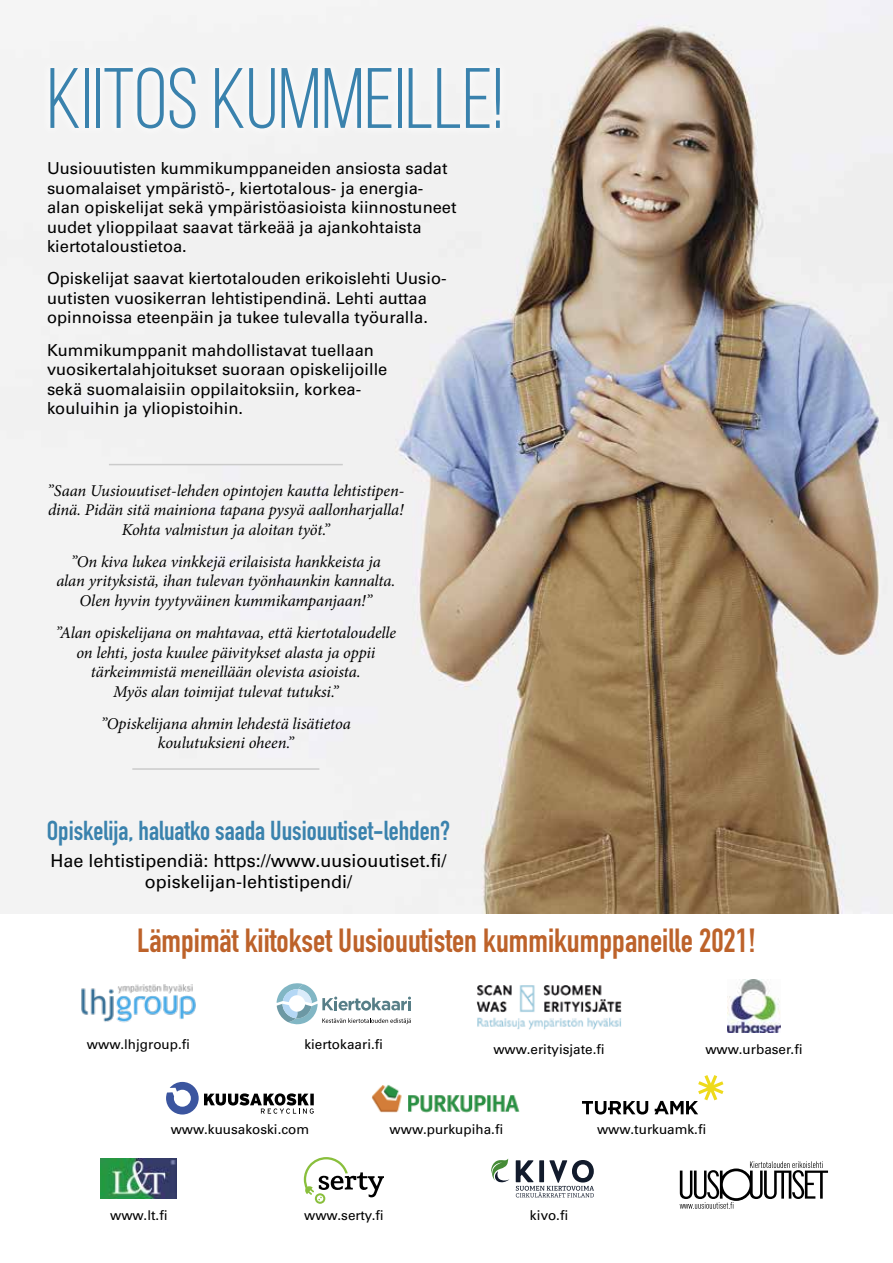
<style>
.page{position:relative;width:893px;height:1263px;background:#fff}
.page>*{position:absolute;margin:0;border:0;box-sizing:border-box;transform-origin:0 0}
.t1{font:85.5px "Bebas Neue";color:#3a82ad}
.t2{font:700 33px "DIN Condensed";color:#bd622a}
.t3{font:700 27px "DIN Condensed";color:#3a82ad}
.t4{font:18px/21px "Univers LT Std";color:#000;text-align:center}
.t5{font:16.5px/19.5px "Univers LT Std";color:#000}
.t6{font:italic 16.5px/19.5px "Minion Pro";letter-spacing:-.01em;color:#000;text-align:center}
.t7{font:13.5px "Univers LT Std";color:#000}
</style>
<div class="page">
<img style="left:0;top:0;width:893px;height:913px">
<div style="left:40px;top:58px;width:469px;height:80px;background:#f6f6f6"></div>
<svg style="left:679px;top:1161px;width:149px;height:48px"></svg>
<svg style="left:166px;top:1082px;width:148px;height:32px"></svg>
<img style="left:371px;top:1085px;width:149px;height:28px">
<img style="left:728px;top:980px;width:52px;height:53px">
<img style="left:101px;top:1158px;width:76px;height:41px">
<svg style="left:277px;top:983px;width:134px;height:41px"></svg>
<svg style="left:491px;top:1159px;width:19px;height:23px"></svg>
<svg style="left:516px;top:1160px;width:78px;height:37px"></svg>
<svg style="left:304px;top:1157px;width:80px;height:47px"></svg>
<img style="left:81px;top:984px;width:115px;height:39px">
<img style="left:476px;top:985px;width:146px;height:45px">
<svg style="left:582px;top:1101px;width:66px;height:13px"></svg>
<svg style="left:655px;top:1075px;width:68px;height:39px"></svg>
<hr style="left:132px;top:768px;width:187px;height:2px;background:#cbcbcb">
<hr style="left:109px;top:464px;width:234px;height:1px;background:#cbcbcb">
<h1 class="t1" style="left:47px;top:53px;width:458px">KIITOS KUMMEILLE!</h1>
<p class="t5" style="left:47px;top:159px;width:411px">Uusiouutisten kummikumppaneiden ansiosta sadat suomalaiset ympäristö-, kiertotalous- ja energia&shy;alan opiskelijat sekä ympäristöasioista kiinnostuneet uudet ylioppilaat saavat tärkeää ja ajankohtaista kiertotaloustietoa.</p>
<p class="t5" style="left:47px;top:269px;width:401px">Opiskelijat saavat kiertotalouden erikoislehti Uusio&shy;uutisten vuosikerran lehtistipendinä. Lehti auttaa opinnoissa eteenpäin ja tukee tulevalla työuralla.</p>
<p class="t5" style="left:47px;top:340px;width:342px">Kummikumppanit mahdollistavat tuellaan vuosikertalahjoitukset suoraan opiskelijoille sekä suomalaisiin oppilaitoksiin, korkea&shy;kouluihin ja yliopistoihin.</p>
<p class="t6" style="left:47px;top:480px;width:359px">”Saan Uusiouutiset-lehden opintojen kautta lehtistipen&shy;dinä. Pidän sitä mainiona tapana pysyä aallonharjalla!<br>Kohta valmistun ja aloitan työt.”</p>
<p class="t6" style="left:56px;top:552px;width:340px">”On kiva lukea vinkkejä erilaisista hankkeista ja alan yrityksistä, ihan tulevan työnhaunkin kannalta.<br>Olen hyvin tyytyväinen kummikampanjaan!”</p>
<p class="t6" style="left:56px;top:623px;width:342px">”Alan opiskelijana on mahtavaa, että kiertotaloudelle on lehti, josta kuulee päivitykset alasta ja oppii tärkeimmistä meneillään olevista asioista.<br>Myös alan toimijat tulevat tutuksi.”</p>
<p class="t6" style="left:101px;top:714px;width:252px">”Opiskelijana ahmin lehdestä lisätietoa koulutuksieni oheen.”</p>
<h3 class="t3" style="left:47px;top:812px;width:405px">Opiskelija, haluatko saada Uusiouutiset-lehden?</h3>
<p class="t4" style="left:50px;top:850px;width:398px">Hae lehtistipendiä: https://www.uusiouutiset.fi/ opiskelijan-lehtistipendi/</p>
<h2 class="t2" style="left:137px;top:919px;width:620px">Lämpimät kiitokset Uusiouutisten kummikumppaneille 2021!</h2>
<p class="t7" style="left:87px;top:1036px;width:105px">www.lhjgroup.fi</p>
<p class="t7" style="left:304px;top:1036px;width:80px">kiertokaari.fi</p>
<p class="t7" style="left:493px;top:1041px;width:113px">www.erityisjate.fi</p>
<p class="t7" style="left:705px;top:1041px;width:99px">www.urbaser.fi</p>
<p class="t7" style="left:171px;top:1121px;width:140px">www.kuusakoski.com</p>
<p class="t7" style="left:390px;top:1121px;width:115px">www.purkupiha.fi</p>
<p class="t7" style="left:110px;top:1207px;width:59px">www.lt.fi</p>
<p class="t7" style="left:304px;top:1207px;width:81px">www.serty.fi</p>
<p class="t7" style="left:530px;top:1207px;width:40px">kivo.fi</p>
<p class="t7" style="left:597px;top:1121px;width:111px">www.turkuamk.fi</p>
</div>
